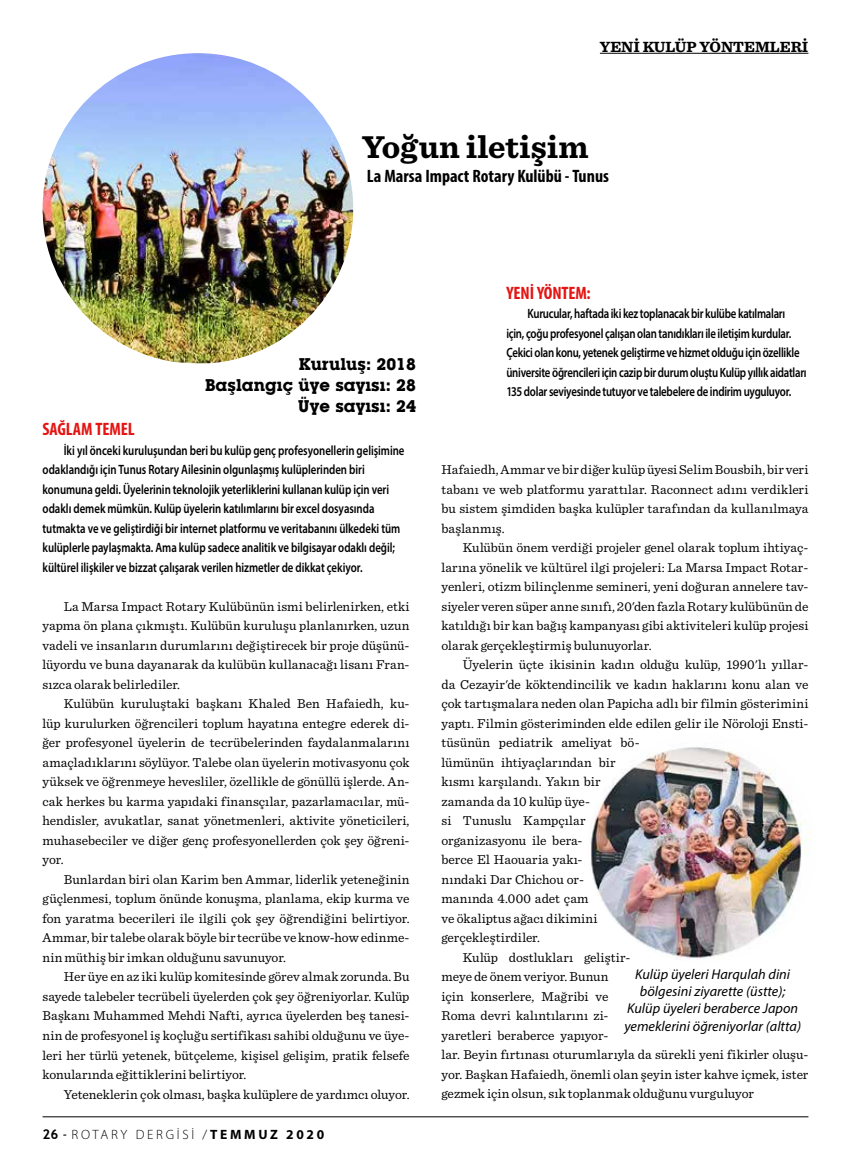
<style>
.page{position:relative;width:851px;height:1170px;background:#fff}
.page>*{position:absolute;margin:0;border:0;box-sizing:border-box;transform-origin:0 0}
.t1{font:700 33px "Sentinel";color:#000}
.t2{font:700 condensed 18px "Myriad Pro";color:#000}
.t3{font:700 condensed 18px "Myriad Pro";letter-spacing:-.01em;color:#e41513}
.t4{font:700 16.5px/21px "Lubalin Graph IT Cby BT";color:#000;text-align:right}
.t5{font:700 15.45px "Sentinel";color:#000}
.t6{font:italic 14.25px/17.1px "Myriad Pro";color:#000;text-align:center}
.t7{font:13.5px/19.5px "Sentinel";letter-spacing:.005em;color:#000;text-align:justify}
.t8{font:600 13.5px/19.5px "Myriad Pro";letter-spacing:-.005em;color:#000;scale:.8 1}
.t9{font:600 13.5px/19.5px "Myriad Pro";letter-spacing:-.025em;color:#000;scale:.8 1}
.t10{font:300 13.5px "Myriad Pro";letter-spacing:.2em;color:#000}
.s1{font-family:"Trebuchet MS";font-weight:700}
.s2{font-family:"Trebuchet MS";font-weight:400}
.s3{font-weight:700}
</style>
<div class="page">
<img style="left:587px;top:734px;width:228px;height:228px;border-radius:114px">
<img style="left:43px;top:53px;width:310px;height:311px;border-radius:155px">
<hr style="left:599px;top:53px;width:209px;height:1px;background:#000">
<hr style="left:43px;top:1116px;width:765px;height:1px;background:#000">
<p class="t5" style="left:599px;top:34px;width:210px">YENİ KULÜP YÖNTEMLERİ</p>
<h1 class="t1" style="left:362px;top:121px;width:228px">Yoğun iletişim</h1>
<h2 class="t2" style="left:367px;top:164px;width:243px">La Marsa Impact Rotary Kulübü - Tunus</h2>
<p class="t4" style="left:205px;top:353px;width:212px">Kuruluş: 2018<br>Başlangıç üye sayısı: 28<br>Üye sayısı: 24</p>
<h2 class="t3" style="left:43px;top:418px;width:93px">SAĞLAM TEMEL</h2>
<p class="t8" style="left:43px;top:440px;width:454px;text-indent:21px">İki yıl önceki kuruluşundan beri bu kulüp genç profesyonellerin gelişimine odaklandığı için Tunus Rotary Ailesinin olgunlaşmış kulüplerinden biri konumuna geldi. Üyelerinin teknolojik yeterliklerini kullanan kulüp için veri odaklı demek mümkün. Kulüp üyelerin katılımlarını bir excel dosyasında tutmakta ve ve geliştirdiği bir internet platformu ve veritabanını ülkedeki tüm kulüplerle paylaşmakta. Ama kulüp sadece analitik ve bilgisayar odaklı değil; kültürel ilişkiler ve bizzat çalışarak verilen hizmetler de dikkat çekiyor.</p>
<p class="t7" style="left:43px;top:595px;width:368px;text-indent:21px">La Marsa Impact Rotary Kulübünün ismi belirlenirken, etki yapma ön plana çıkmıştı. Kulübün kuruluşu planlanırken, uzun vadeli ve insanların durumlarını değiştirecek bir proje düşünü&shy;lüyordu ve buna dayanarak da kulübün kullanacağı lisanı Fran&shy;sızca olarak belirlediler.</p>
<p class="t7" style="left:43px;top:693px;width:368px;text-indent:21px">Kulübün kuruluştaki başkanı Khaled Ben Hafaiedh, ku&shy;lüp kurulurken öğrencileri toplum hayatına entegre ederek di&shy;ğer profesyonel üyelerin de tecrübelerinden faydalanmalarını amaçladıklarını söylüyor. Talebe olan üyelerin motivasyonu çok yüksek ve öğrenmeye hevesliler, özellikle de gönüllü işlerde. An&shy;cak herkes bu karma yapıdaki finansçılar, pazarlamacılar, mü&shy;hendisler, avukatlar, sanat yönetmenleri, aktivite yöneticileri, muhasebeciler ve diğer genç profesyonellerden çok şey öğreni&shy;yor.</p>
<p class="t7" style="left:43px;top:868px;width:368px;text-indent:21px">Bunlardan biri olan Karim ben Ammar, liderlik yeteneğinin güçlenmesi, toplum önünde konuşma, planlama, ekip kurma ve fon yaratma becerileri ile ilgili çok şey öğrendiğini belirtiyor.<br>Ammar, bir talebe olarak böyle bir tecrübe ve know-how edinme&shy;nin müthiş bir imkan olduğunu savunuyor.</p>
<p class="t7" style="left:43px;top:966px;width:368px;text-indent:21px">Her üye en az iki kulüp komitesinde görev almak zorunda. Bu sayede talebeler tecrübeli üyelerden çok şey öğreniyorlar. Kulüp Başkanı Muhammed Mehdi Nafti, ayrıca üyelerden beş tanesi&shy;nin de profesyonel iş koçluğu sertifikası sahibi olduğunu ve üye&shy;leri her türlü yetenek, bütçeleme, kişisel gelişim, pratik felsefe konularında eğittiklerini belirtiyor.</p>
<p class="t7" style="left:64px;top:1083px;width:347px">Yeteneklerin çok olması, başka kulüplere de yardımcı oluyor.</p>
<p class="t10" style="left:43px;top:1126px;width:283px"><span class="s1">26</span> <span class="s2">-</span> ROTARY DERGİSİ /<span class="s3">TEMMUZ 2020</span></p>
<h2 class="t3" style="left:506px;top:281px;width:86px">YENİ YÖNTEM:</h2>
<p class="t9" style="left:506px;top:303px;width:377px;text-indent:21px">Kurucular, haftada iki kez toplanacak bir kulübe katılmaları için, çoğu profesyonel çalışan olan tanıdıkları ile iletişim kurdular.<br>Çekici olan konu, yetenek geliştirme ve hizmet olduğu için özellikle üniversite öğrencileri için cazip bir durum oluştu Kulüp yıllık aidatları 135 dolar seviyesinde tutuyor ve talebelere de indirim uyguluyor.</p>
<p class="t7" style="left:441px;top:459px;width:368px">Hafaiedh, Ammar ve bir diğer kulüp üyesi Selim Bousbih, bir veri tabanı ve web platformu yarattılar. Raconnect adını verdikleri bu sistem şimdiden başka kulüpler tarafından da kullanılmaya başlanmış.</p>
<p class="t7" style="left:441px;top:537px;width:368px;text-indent:21px">Kulübün önem verdiği projeler genel olarak toplum ihtiyaç&shy;larına yönelik ve kültürel ilgi projeleri: La Marsa Impact Rotar&shy;yenleri, otizm bilinçlenme semineri, yeni doğuran annelere tav&shy;siyeler veren süper anne sınıfı, 20'den fazla Rotary kulübünün de katıldığı bir kan bağış kampanyası gibi aktiviteleri kulüp projesi olarak gerçekleştirmiş bulunuyorlar.</p>
<p class="t7" style="left:462px;top:654px;width:347px">Üyelerin üçte ikisinin kadın olduğu kulüp, 1990'lı yıllar-</p>
<p class="t7" style="left:441px;top:673px;width:368px">da Cezayir'de köktendincilik ve kadın haklarını konu alan ve</p>
<p class="t7" style="left:441px;top:693px;width:368px">çok tartışmalara neden olan Papicha adlı bir filmin gösterimini</p>
<p class="t7" style="left:441px;top:712px;width:368px">yaptı. Filmin gösteriminden elde edilen gelir ile Nöroloji Ensti-</p>
<p class="t7" style="left:441px;top:732px;width:200px">tüsünün pediatrik ameliyat bö-</p>
<p class="t7" style="left:441px;top:751px;width:175px">lümünün ihtiyaçlarından bir</p>
<p class="t7" style="left:441px;top:771px;width:160px">kısmı karşılandı. Yakın bir</p>
<p class="t7" style="left:441px;top:790px;width:150px">zamanda da 10 kulüp üye-</p>
<p class="t7" style="left:441px;top:810px;width:145px">si Tunuslu Kampçılar</p>
<p class="t7" style="left:441px;top:829px;width:143px">organizasyonu ile bera-</p>
<p class="t7" style="left:441px;top:849px;width:142px">berce El Haouaria yakı-</p>
<p class="t7" style="left:441px;top:868px;width:144px">nındaki Dar Chichou or-</p>
<p class="t7" style="left:441px;top:888px;width:149px">manında 4.000 adet çam</p>
<p class="t7" style="left:441px;top:907px;width:157px">ve ökaliptus ağacı dikimini</p>
<p class="t7" style="left:441px;top:927px;width:100px">gerçekleştirdiler.</p>
<p class="t7" style="left:462px;top:946px;width:169px">Kulüp dostlukları geliştir-</p>
<p class="t7" style="left:441px;top:966px;width:168px">meye de önem veriyor. Bunun</p>
<p class="t7" style="left:441px;top:985px;width:168px">için konserlere, Mağribi ve</p>
<p class="t7" style="left:441px;top:1005px;width:168px">Roma devri kalıntılarını zi-</p>
<p class="t7" style="left:441px;top:1024px;width:168px">yaretleri beraberce yapıyor-</p>
<p class="t7" style="left:441px;top:1044px;width:368px">lar. Beyin fırtınası oturumlarıyla da sürekli yeni fikirler oluşu-</p>
<p class="t7" style="left:441px;top:1063px;width:368px">yor. Başkan Hafaiedh, önemli olan şeyin ister kahve içmek, ister</p>
<p class="t7" style="left:441px;top:1083px;width:314px">gezmek için olsun, sık toplanmak olduğunu vurguluyor</p>
<p class="t6" style="left:624px;top:965px;width:178px">Kulüp üyeleri Harqulah dini bölgesini ziyarette (üstte);<br>Kulüp üyeleri beraberce Japon yemeklerini öğreniyorlar (altta)</p>
</div>
